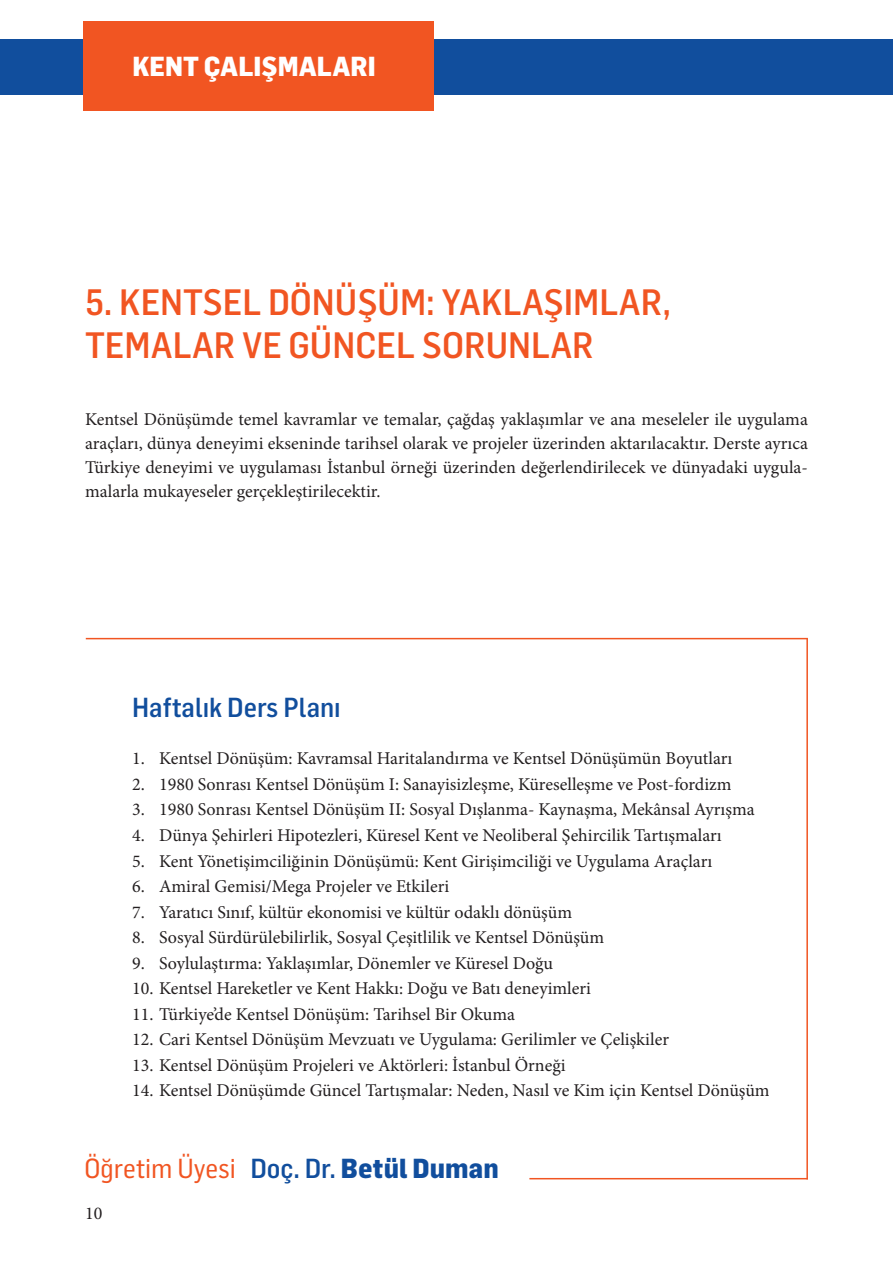
<style>
.page{position:relative;width:893px;height:1263px;background:#fff}
.page>*{position:absolute;margin:0;border:0;box-sizing:border-box;transform-origin:0 0}
.t1{font:500 36px/43.2px "Flama Semicondensed";color:#f15522}
.t2{font:27px "Flama Semicondensed Basic";color:#f15522}
.t3{font:500 27px "Flama Semicondensed";color:#114e9d}
.t4{font:800 27px "Flama Semicondensed";color:#fff}
.t5{font:18px/24px "Minion Pro";color:#231f20;text-align:justify}
.s1{font-family:"Flama Semicondensed";font-weight:500;color:#114e9d}
.s2{font-family:"Flama Semicondensed";font-weight:800;color:#114e9d}
</style>
<div class="page">
<div style="left:0;top:39px;width:893px;height:56px;background:#114e9d"></div>
<div style="left:83px;top:21px;width:351px;height:90px;background:#f15522"></div>
<hr style="left:806px;top:639px;width:2px;height:540px;background:#f15522">
<hr style="left:86px;top:638px;width:722px;height:1px;background:#f15522">
<hr style="left:529px;top:1178px;width:279px;height:1px;background:#f15522">
<h2 class="t4" style="left:132px;top:48px;width:245px">KENT ÇALIŞMALARI</h2>
<h1 class="t1" style="left:85px;top:279px;width:587px">5. KENTSEL DÖNÜŞÜM: YAKLAŞIMLAR,<br>TEMALAR VE GÜNCEL SORUNLAR</h1>
<p class="t5" style="left:85px;top:408px;width:724px">Kentsel Dönüşümde temel kavramlar ve temalar, çağdaş yaklaşımlar ve ana meseleler ile uygulama araçları, dünya deneyimi ekseninde tarihsel olarak ve projeler üzerinden aktarılacaktır. Derste ayrıca Türkiye deneyimi ve uygulaması İstanbul örneği üzerinden değerlendirilecek ve dünyadaki uygula&shy;malarla mukayeseler gerçekleştirilecektir.</p>
<h2 class="t3" style="left:132px;top:690px;width:210px">Haftalık Ders Planı</h2>
<p class="t5" style="left:132px;top:747px;width:602px">1. Kentsel Dönüşüm: Kavramsal Haritalandırma ve Kentsel Dönüşümün Boyutları</p>
<p class="t5" style="left:132px;top:772px;width:601px">2. 1980 Sonrası Kentsel Dönüşüm I: Sanayisizleşme, Küreselleşme ve Post-fordizm</p>
<p class="t5" style="left:132px;top:798px;width:624px">3. 1980 Sonrası Kentsel Dönüşüm II: Sosyal Dışlanma- Kaynaşma, Mekânsal Ayrışma</p>
<p class="t5" style="left:132px;top:823px;width:591px">4. Dünya Şehirleri Hipotezleri, Küresel Kent ve Neoliberal Şehircilik Tartışmaları</p>
<p class="t5" style="left:132px;top:849px;width:582px">5. Kent Yönetişimciliğinin Dönüşümü: Kent Girişimciliği ve Uygulama Araçları</p>
<p class="t5" style="left:132px;top:874px;width:319px">6. Amiral Gemisi/Mega Projeler ve Etkileri</p>
<p class="t5" style="left:132px;top:900px;width:441px">7. Yaratıcı Sınıf, kültür ekonomisi ve kültür odaklı dönüşüm</p>
<p class="t5" style="left:132px;top:925px;width:474px">8. Sosyal Sürdürülebilirlik, Sosyal Çeşitlilik ve Kentsel Dönüşüm</p>
<p class="t5" style="left:132px;top:951px;width:423px">9. Soylulaştırma: Yaklaşımlar, Dönemler ve Küresel Doğu</p>
<p class="t5" style="left:132px;top:976px;width:460px">10. Kentsel Hareketler ve Kent Hakkı: Doğu ve Batı deneyimleri</p>
<p class="t5" style="left:132px;top:1002px;width:384px">11. Türkiye’de Kentsel Dönüşüm: Tarihsel Bir Okuma</p>
<p class="t5" style="left:132px;top:1027px;width:538px">12. Cari Kentsel Dönüşüm Mevzuatı ve Uygulama: Gerilimler ve Çelişkiler</p>
<p class="t5" style="left:132px;top:1053px;width:435px">13. Kentsel Dönüşüm Projeleri ve Aktörleri: İstanbul Örneği</p>
<p class="t5" style="left:132px;top:1078px;width:639px">14. Kentsel Dönüşümde Güncel Tartışmalar: Neden, Nasıl ve Kim için Kentsel Dönüşüm</p>
<h2 class="t2" style="left:84px;top:1151px;width:416px">Öğretim Üyesi <span class="s1">Doç. Dr.</span> <span class="s2">Betül Duman</span></h2>
<p class="t5" style="left:85px;top:1201px;width:19px">10</p>
</div>
